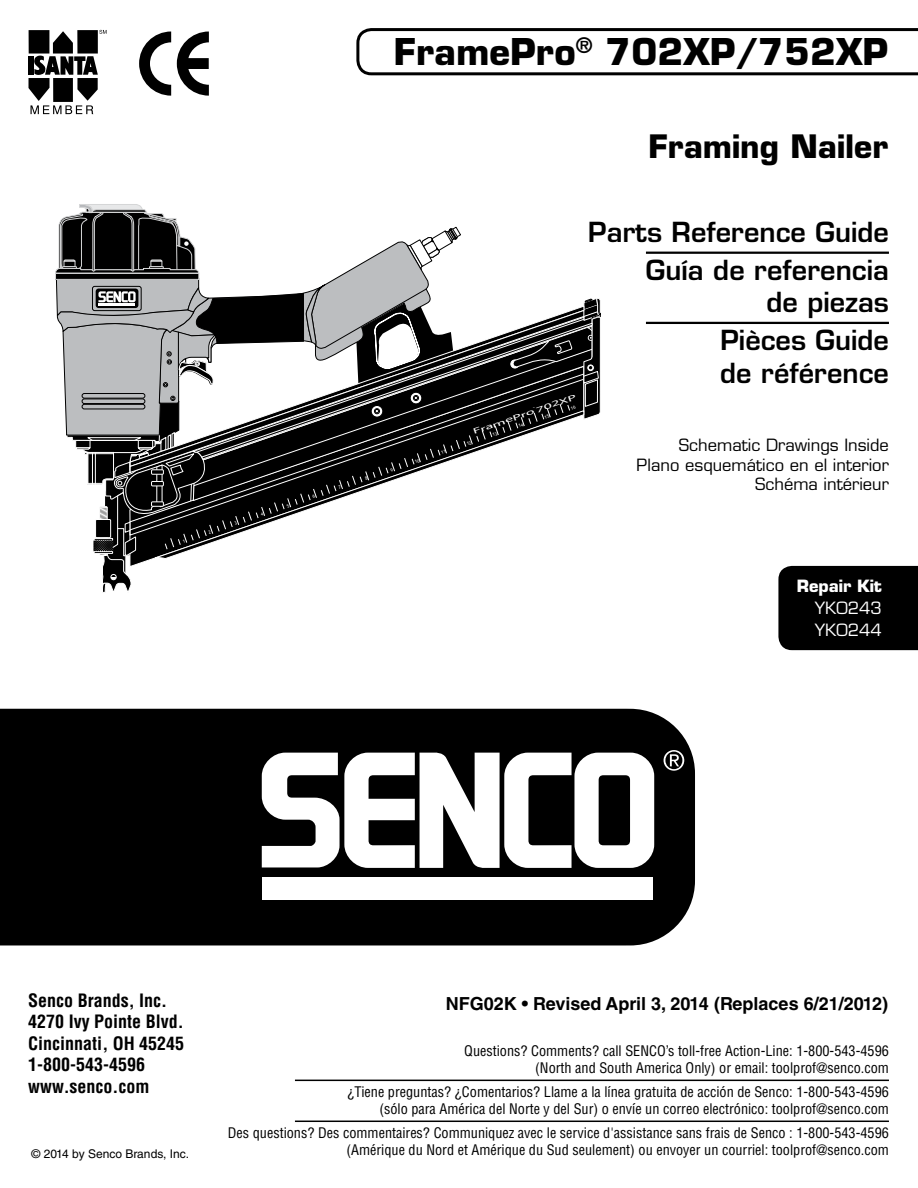
<style>
.page{position:relative;width:918px;height:1188px;background:#fff}
.page>*{position:absolute;margin:0;border:0;box-sizing:border-box;transform-origin:0 0}
.t1{font:700 36px "Eurostile LT Std";color:#000}
.t2{font:700 31.5px "Eurostile LT Std";color:#000}
.t3{font:600 27px/37.8px "Eurostile LT Std";color:#000;text-align:right}
.t4{font:700 condensed 18px/21.6px "Helvetica LT Std";color:#000}
.t5{font:700 18px "Helvetica LT Std";color:#000}
.t6{font:16.5px/19.8px "Eurostile LT Std";color:#000;text-align:right}
.t7{font:16.5px/22px "Eurostile LT Std";color:#fff}
.t8{font:700 16.5px "Eurostile LT Std";color:#fff}
.t9{font:condensed 14.25px/17.1px "Helvetica LT Std";color:#000;text-align:right}
.t10{font:12px "Helvetica LT Std";color:#000}
.t11{font:italic 900 condensed 7.95px "Helvetica";color:#fff;scale:2 1}
</style>
<div class="page">
<hr style="left:295px;top:1080px;width:594px;height:1px;background:#000">
<hr style="left:295px;top:1121px;width:594px;height:1px;background:#000">
<div style="left:0;top:709px;width:695px;height:236px;background:#000"></div>
<div style="left:262px;top:877px;width:391px;height:22px;background:#fff"></div>
<svg style="left:664px;top:750px;width:20px;height:21px"></svg>
<svg style="left:262px;top:752px;width:392px;height:116px"></svg>
<hr style="left:646px;top:252px;width:243px;height:2px;background:#000">
<hr style="left:646px;top:322px;width:243px;height:2px;background:#000">
<svg style="left:139px;top:31px;width:32px;height:65px"></svg>
<svg style="left:177px;top:32px;width:32px;height:64px"></svg>
<div style="left:28px;top:56px;width:5px;height:19px;background:#000"></div>
<svg style="left:29px;top:30px;width:78px;height:84px"></svg>
<svg style="left:356px;top:28px;width:562px;height:48px"></svg>
<div style="left:778px;top:566px;width:140px;height:84px;background:#000"></div>
<svg style="left:55px;top:204px;width:546px;height:389px"></svg>
<h1 class="t1" style="left:394px;top:30px;width:496px">FramePro<sup>®</sup> 702XP/752XP</h1>
<h2 class="t2" style="left:649px;top:127px;width:241px">Framing Nailer</h2>
<p class="t11" style="left:472px;top:427px;width:56px;rotate:-19deg">FramePro702XP</p>
<h3 class="t3" style="left:588px;top:213px;width:302px">Parts Reference Guide<br>Guía de referencia</h3>
<h3 class="t3" style="left:720px;top:284px;width:170px">de piezas<br>Pièces Guide</h3>
<h3 class="t3" style="left:720px;top:354px;width:170px">de référence</h3>
<p class="t6" style="left:637px;top:435px;width:254px">Schematic Drawings Inside<br>Plano esquemático en el interior<br>Schéma intérieur</p>
<p class="t8" style="left:797px;top:576px;width:87px">Repair Kit</p>
<p class="t7" style="left:815px;top:597px;width:69px">YK0243<br>YK0244</p>
<p class="t4" style="left:28px;top:989px;width:158px">Senco Brands, Inc.<br>4270 Ivy Pointe Blvd.<br>Cincinnati, OH 45245<br>1-800-543-4596 www.senco.com</p>
<p class="t5" style="left:446px;top:992px;width:444px">NFG02K • Revised April 3, 2014 (Replaces 6/21/2012)</p>
<p class="t9" style="left:464px;top:1043px;width:426px">Questions? Comments? call SENCO’s toll-free Action-Line: 1-800-543-4596 (North and South America Only) or email: toolprof@senco.com</p>
<p class="t9" style="left:347px;top:1083px;width:543px">¿Tiene preguntas? ¿Comentarios? Llame a la línea gratuita de acción de Senco: 1-800-543-4596 (sólo para América del Norte y del Sur) o envíe un correo electrónico: toolprof@senco.com</p>
<p class="t9" style="left:228px;top:1124px;width:663px">Des questions? Des commentaires? Communiquez avec le service d'assistance sans frais de Senco : 1-800-543-4596</p>
<p class="t10" style="left:32px;top:1147px;width:159px">© 2014 by Senco Brands, Inc.</p>
<p class="t9" style="left:346px;top:1142px;width:544px">(Amérique du Nord et Amérique du Sud seulement) ou envoyer un courriel: toolprof@senco.com</p>
</div>
